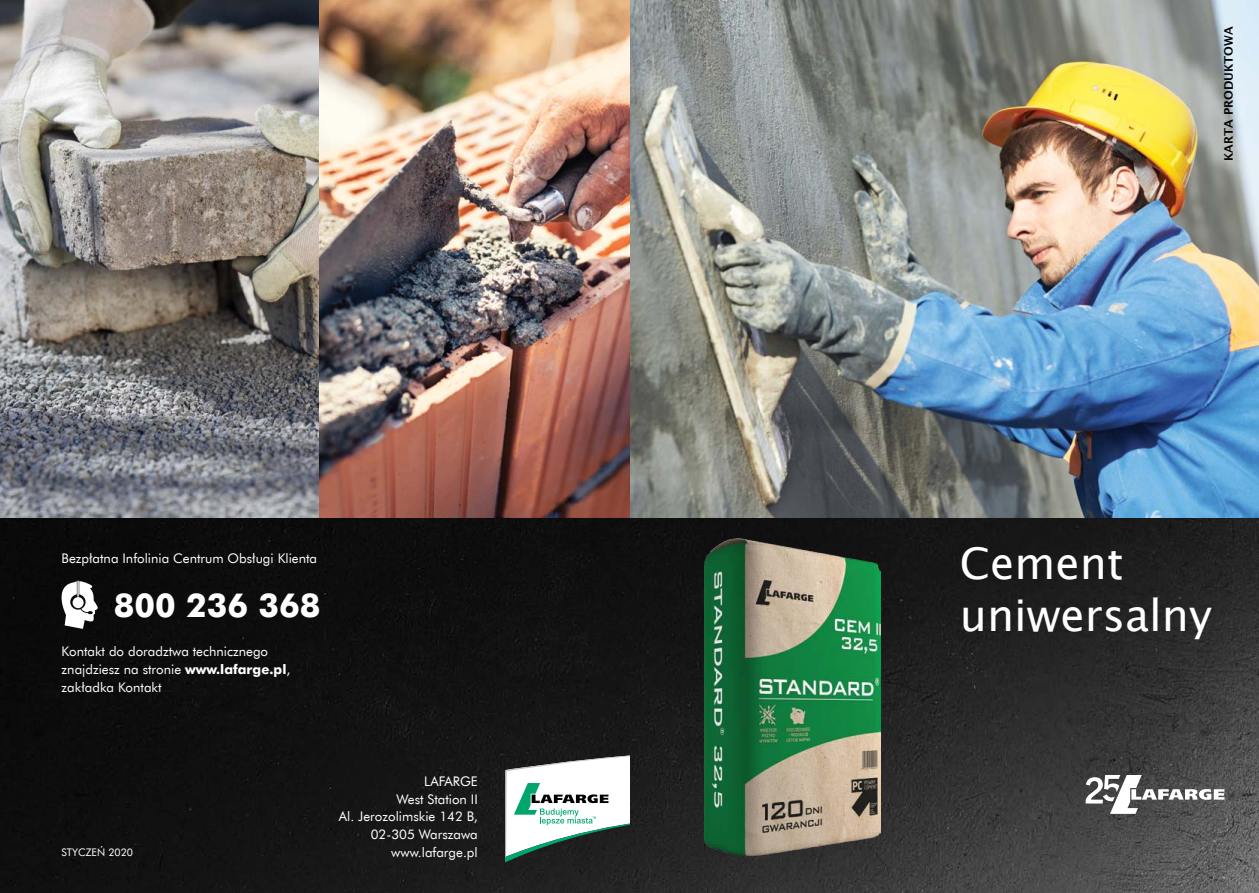
<style>
.page{position:relative;width:1259px;height:893px;background:#fff}
.page>*{position:absolute;margin:0;border:0;box-sizing:border-box;transform-origin:0 0}
.t1{font:43.8px/52.7px "Lucida Grande";color:#fff}
.t2{font:33px "Futura EU Bold";color:#fff}
.t3{font:13.35px/17.7px "Futura EU Normal";color:#fff}
.t4{font:700 11.85px "Lucida Grande";color:#000}
.t5{font:10.5px "Futura EU Normal";color:#fff}
.s1{font-family:"Futura EU Bold"}
</style>
<div class="page">
<img style="left:0;top:518px;width:1259px;height:375px">
<img style="left:0;top:0;width:1259px;height:518px">
<img style="left:704px;top:538px;width:177px;height:318px">
<svg style="left:62px;top:581px;width:36px;height:48px"></svg>
<svg style="left:1085px;top:775px;width:139px;height:39px"></svg>
<svg style="left:505px;top:754px;width:124px;height:108px"></svg>
<p class="t3" style="left:62px;top:550px;width:257px">Bezpłatna Infolinia Centrum Obsługi Klienta</p>
<h2 class="t2" style="left:114px;top:585px;width:208px">800 236 368</h2>
<p class="t3" style="left:62px;top:643px;width:230px">Kontakt do doradztwa technicznego znajdziesz na stronie <span class="s1">www.lafarge.pl</span>, zakładka Kontakt</p>
<p class="t3" style="left:339px;top:773px;width:140px;text-align:right">LAFARGE<br>West Station II<br>Al. Jerozolimskie 142 B,<br>02-305 Warszawa</p>
<p class="t5" style="left:62px;top:846px;width:73px">STYCZEŃ 2020</p>
<p class="t3" style="left:391px;top:843px;width:88px">www.lafarge.pl</p>
<p class="t4" style="left:1219px;top:161px;width:136px;rotate:-90deg">KARTA PRODUKTOWA</p>
<h1 class="t1" style="left:960px;top:537px;width:254px">Cement uniwersalny</h1>
</div>
